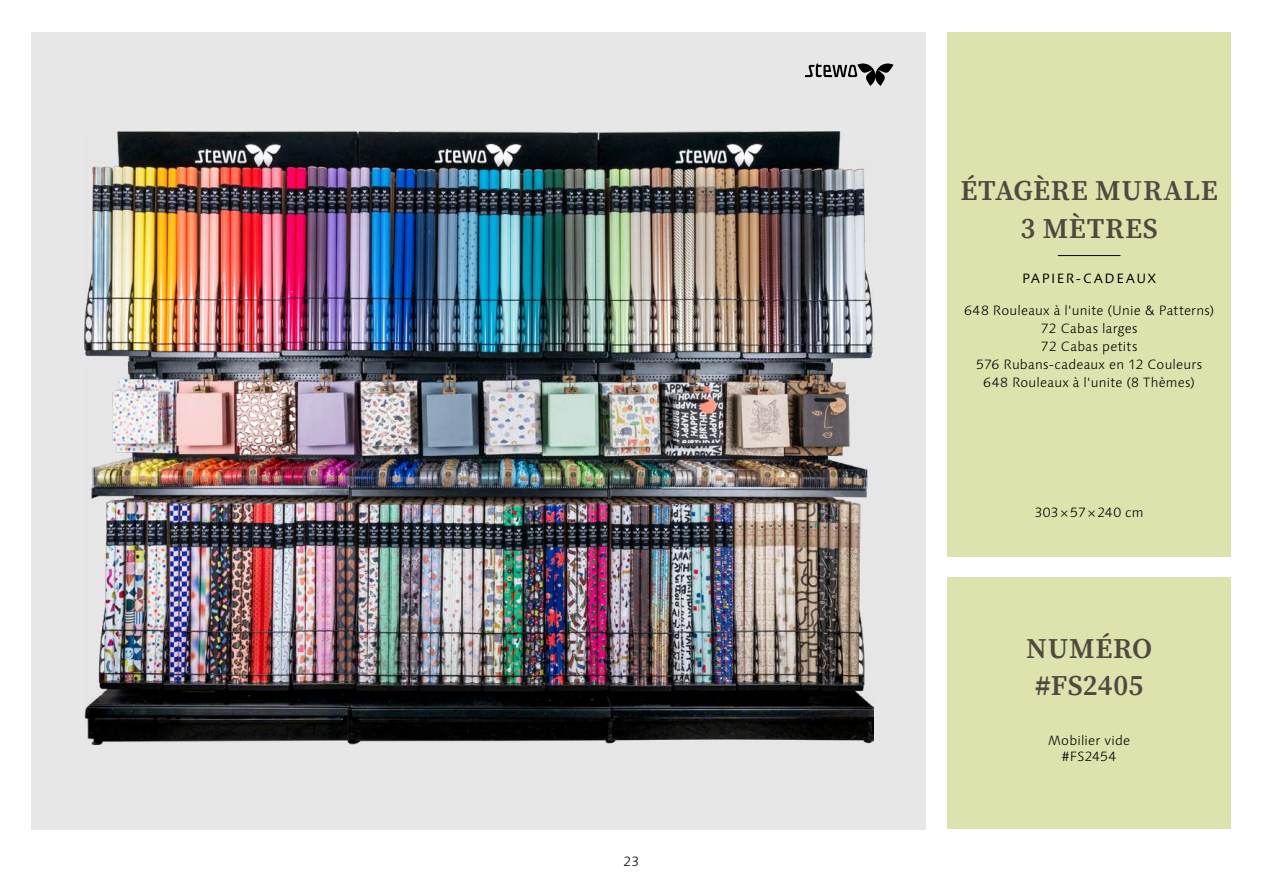
<style>
.page{position:relative;width:1263px;height:893px;background:#fff}
.page>*{position:absolute;margin:0;border:0;box-sizing:border-box;transform-origin:0 0}
.t1{font:600 28.5px/37.5px "Source Serif Pro";letter-spacing:.02em;color:#4e4a40;text-align:center}
.t2{font:300 13.5px/18px "Linotype Syntax";letter-spacing:.015em;color:#000;text-align:center}
.t3{font:13.5px "Linotype Syntax";letter-spacing:.11em;color:#000}
</style>
<div class="page">
<div style="left:32px;top:32px;width:894px;height:797px;background:#e7e7e7"></div>
<div style="left:947px;top:32px;width:284px;height:524px;background:#dee3ae"></div>
<div style="left:947px;top:578px;width:284px;height:251px;background:#dee3ae"></div>
<img style="left:84px;top:131px;width:789px;height:614px">
<hr style="left:1058px;top:255px;width:62px;height:1px;background:#000">
<svg style="left:805px;top:63px;width:88px;height:23px"></svg>
<p class="t2" style="left:623px;top:852px;width:17px">23</p>
<h1 class="t1" style="left:960px;top:172px;width:259px">ÉTAGÈRE MURALE<br>3 MÈTRES</h1>
<p class="t3" style="left:1022px;top:271px;width:136px">PAPIER-CADEAUX</p>
<p class="t2" style="left:964px;top:301px;width:252px">648 Rouleaux à l'unite (Unie &amp; Patterns)<br>72 Cabas larges<br>72 Cabas petits<br>576 Rubans-cadeaux en 12 Couleurs<br>648 Rouleaux à l'unite (8 Thèmes)</p>
<p class="t2" style="left:1035px;top:504px;width:110px">303×57×240 cm</p>
<h1 class="t1" style="left:1026px;top:629px;width:127px">NUMÉRO #FS2405</h1>
<p class="t2" style="left:1048px;top:732px;width:83px;line-height:16.2px">Mobilier vide #FS2454</p>
</div>
